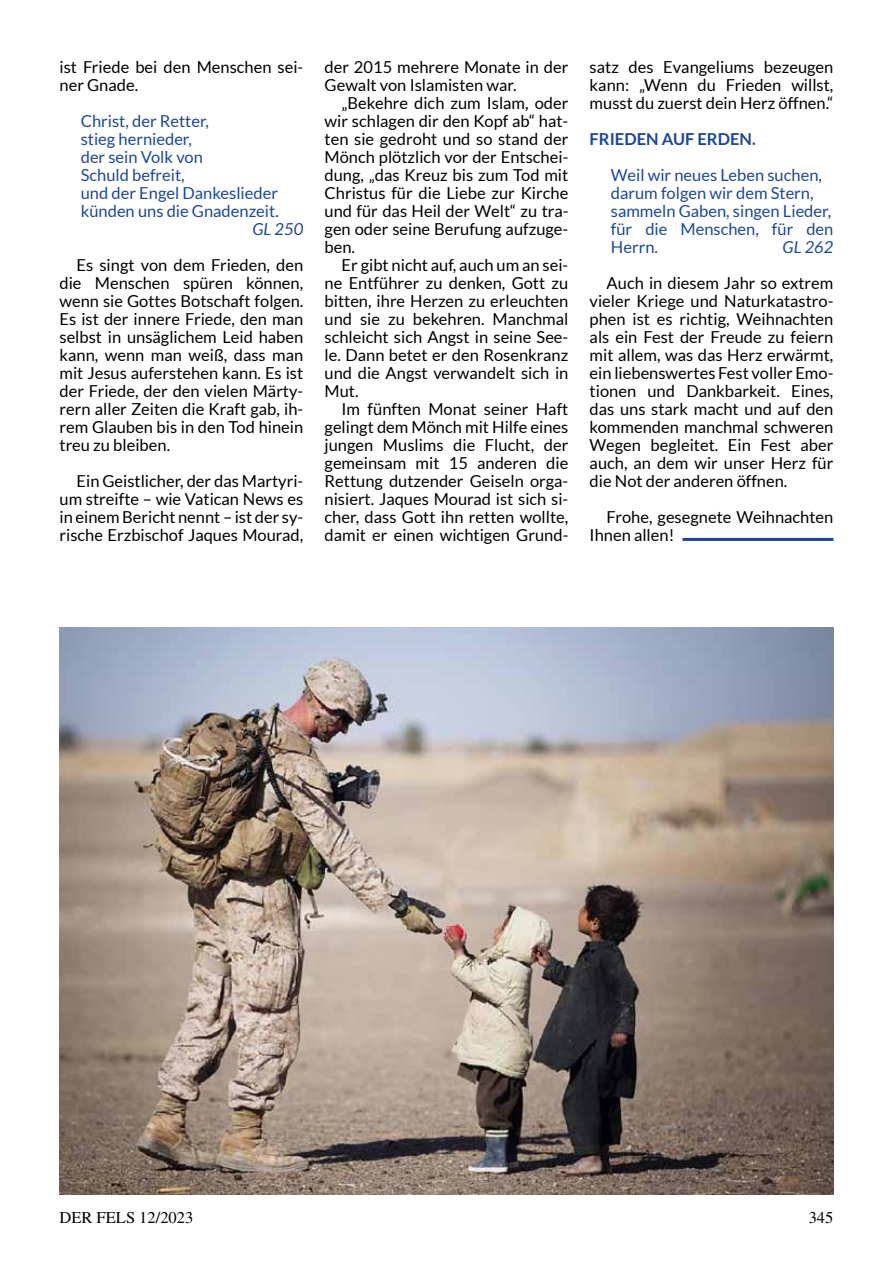
<style>
.page{position:relative;width:893px;height:1263px;background:#fff}
.page>*{position:absolute;margin:0;border:0;box-sizing:border-box;transform-origin:0 0}
.t1{font:16.5px/18px "Lato";color:#000;text-align:justify}
.t2{font:16.5px/18px "Lato";color:#1d4698}
.t3{font:16.5px "Times";color:#000}
.t4{font:700 16.5px "Lato";color:#1d4698}
.t5{font:italic 16.5px "Lato";color:#1d4698}
</style>
<div class="page">
<img style="left:60px;top:627px;width:773px;height:568px">
<hr style="left:682px;top:538px;width:151px;height:3px;background:#1d4698">
<p class="t1" style="left:60px;top:58px;width:245px">ist Friede bei den Menschen sei&shy;ner Gnade.</p>
<p class="t2" style="left:81px;top:112px;width:200px">Christ, der Retter,<br>stieg hernieder,<br>der sein Volk von<br>Schuld befreit,<br>und der Engel Dankeslieder künden uns die Gnadenzeit.</p>
<p class="t5" style="left:252px;top:220px;width:52px">GL 250</p>
<p class="t1" style="left:60px;top:256px;width:245px;text-indent:17px">Es singt von dem Frieden, den die Menschen spüren können, wenn sie Gottes Botschaft folgen.<br>Es ist der innere Friede, den man selbst in unsäglichem Leid haben kann, wenn man weiß, dass man mit Jesus auferstehen kann. Es ist der Friede, der den vielen Märty&shy;rern aller Zeiten die Kraft gab, ih&shy;rem Glauben bis in den Tod hinein treu zu bleiben.</p>
<p class="t1" style="left:60px;top:472px;width:245px;text-indent:17px">Ein Geistlicher, der das Martyri&shy;um streifte – wie Vatican News es in einem Bericht nennt – ist der sy&shy;rische Erzbischof Jaques Mourad,</p>
<p class="t1" style="left:325px;top:58px;width:245px">der 2015 mehrere Monate in der<br>Gewalt von Islamisten war.</p>
<p class="t1" style="left:325px;top:94px;width:245px;text-indent:17px">„Bekehre dich zum Islam, oder wir schlagen dir den Kopf ab“ hat&shy;ten sie gedroht und so stand der Mönch plötzlich vor der Entschei&shy;dung, „das Kreuz bis zum Tod mit Christus für die Liebe zur Kirche und für das Heil der Welt“ zu tra&shy;gen oder seine Berufung aufzuge&shy;ben.</p>
<p class="t1" style="left:325px;top:256px;width:245px;text-indent:17px">Er gibt nicht auf, auch um an sei&shy;ne Entführer zu denken, Gott zu bitten, ihre Herzen zu erleuchten und sie zu bekehren. Manchmal schleicht sich Angst in seine See&shy;le. Dann betet er den Rosenkranz und die Angst verwandelt sich in Mut.</p>
<p class="t1" style="left:325px;top:400px;width:245px;text-indent:17px">Im fünften Monat seiner Haft gelingt dem Mönch mit Hilfe eines jungen Muslims die Flucht, der gemeinsam mit 15 anderen die Rettung dutzender Geiseln orga&shy;nisiert. Jaques Mourad ist sich si&shy;cher, dass Gott ihn retten wollte, damit er einen wichtigen Grund-</p>
<p class="t1" style="left:590px;top:58px;width:245px">satz des Evangeliums bezeugen kann: „Wenn du Frieden willst, musst du zuerst dein Herz öffnen.“</p>
<p class="t4" style="left:590px;top:129px;width:168px">FRIEDEN AUF ERDEN.</p>
<p class="t2" style="left:611px;top:166px;width:224px">Weil wir neues Leben suchen, darum folgen wir dem Stern, sammeln Gaben, singen Lieder, für die Menschen, für den<br>Herrn.</p>
<p class="t5" style="left:783px;top:238px;width:52px">GL 262</p>
<p class="t1" style="left:590px;top:274px;width:245px;text-indent:17px">Auch in diesem Jahr so extrem vieler Kriege und Naturkatastro&shy;phen ist es richtig, Weihnachten als ein Fest der Freude zu feiern mit allem, was das Herz erwärmt, ein liebenswertes Fest voller Emo&shy;tionen und Dankbarkeit. Eines, das uns stark macht und auf den kommenden manchmal schweren Wegen begleitet. Ein Fest aber auch, an dem wir unser Herz für die Not der anderen öffnen.</p>
<p class="t1" style="left:590px;top:508px;width:245px;text-indent:17px">Frohe, gesegnete Weihnachten<br>Ihnen allen!</p>
<p class="t3" style="left:60px;top:1208px;width:135px">DER FELS 12/2023</p>
<p class="t3" style="left:809px;top:1208px;width:26px">345</p>
</div>
